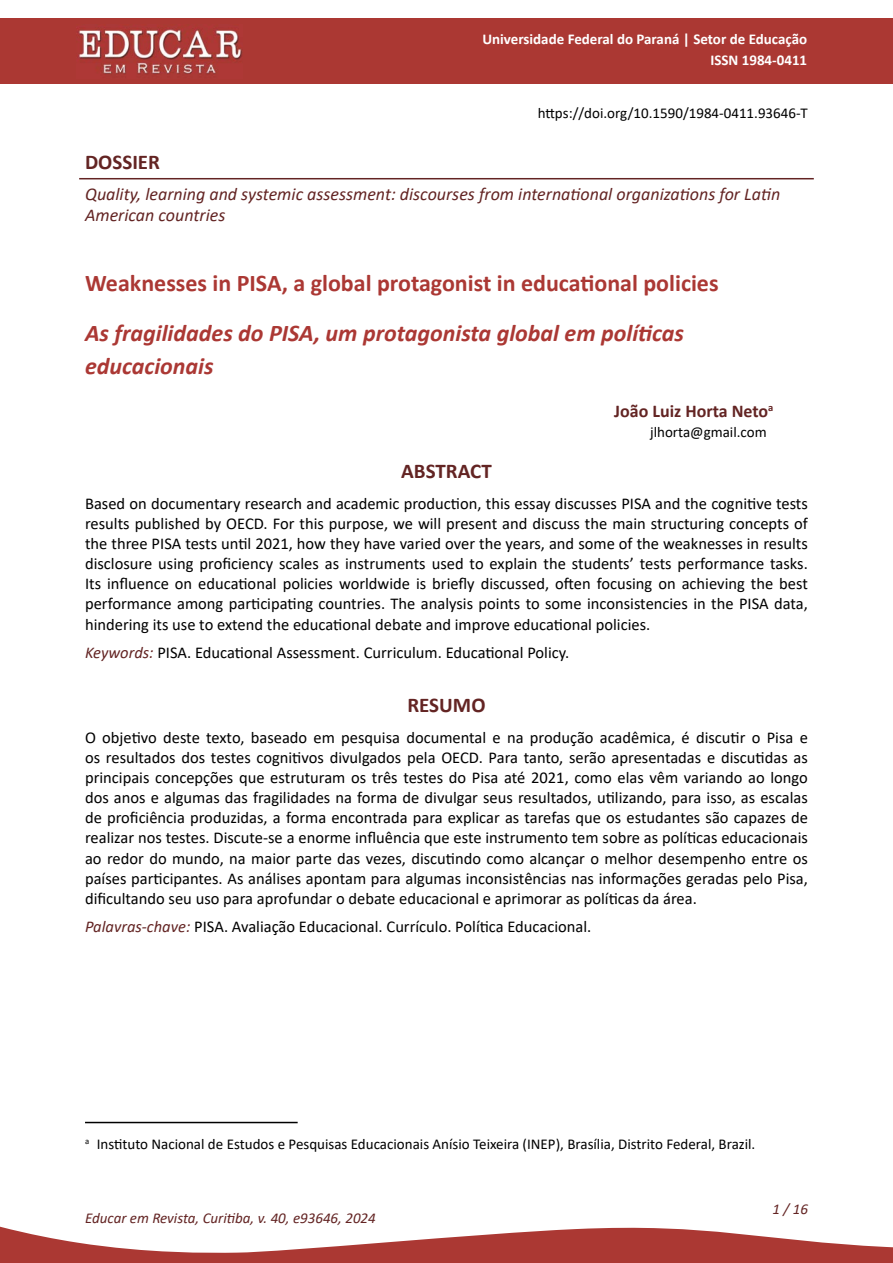
<style>
.page{position:relative;width:893px;height:1263px;background:#fff}
.page>*{position:absolute;margin:0;border:0;box-sizing:border-box;transform-origin:0 0}
._5-TÍTULO_ARTIGO_idiomas_secundários{font:italic 700 24px/33px "Calibri";color:#ab3834}
._4-TÍTULO_ARTIGO_idioma_principal{font:700 24px "Calibri";color:#ab3834}
._10-TÍTULO_RESUMO{font:700 21px "Calibri";color:#632423}
._2-GÊNERO__Artigo_Dossiê{font:700 21px "Calibri";color:#632423}
._11-TÍTULO_ABSTRACT{font:700 21px "Calibri";color:#632423}
._3-TÍTULO_DOSSIÊ{font:italic 18px/21.6px "Calibri";color:#632423}
._6-AUTOR_nome{font:700 18px "Calibri";color:#632423}
._12-TEXTO_RESUMO_ABSTRACT{font:16.5px/20.1px "Calibri";color:#000;text-align:justify}
._13-PALAVRAS-CHAVE_KEYWORDS{font:16.5px "Calibri";color:#000}
._8-NOTA_AUTOR_1{font:15px "Calibri";color:#000}
.t1{font:700 15px "Calibri";color:#fff}
.t2{font:italic 15px "Calibri";color:#632423}
._1-DOI_primeira_pág{font:15px "Calibri";color:#000}
._7-AUTOR_e-mail{font:15px "Calibri";color:#000}
.s1{font-style:italic;color:#632423}
</style>
<div class="page">
<div style="left:0;top:18px;width:893px;height:66px;background:#ab3833"></div>
<svg style="left:0;top:1226px;width:893px;height:37px"></svg>
<hr style="left:79px;top:178px;width:735px;height:1px;background:#632423">
<img style="left:78px;top:29px;width:165px;height:45px">
<hr style="left:85px;top:1122px;width:213px;height:1px;background:#000">
<p class="t1" style="left:482px;top:28px;width:326px">Universidade Federal do Paraná | Setor de Educação</p>
<p class="t1" style="left:710px;top:49px;width:98px">ISSN 1984-0411</p>
<p class="_1-DOI_primeira_pág" style="left:538px;top:102px;width:272px">https://doi.org/10.1590/1984-0411.93646-T</p>
<p class="_2-GÊNERO__Artigo_Dossiê" style="left:85px;top:147px;width:76px">DOSSIER</p>
<p class="_3-TÍTULO_DOSSIÊ" style="left:85px;top:182px;width:697px">Quality, learning and systemic assessment: discourses from international organizations for Latin<br>American countries</p>
<p class="_4-TÍTULO_ARTIGO_idioma_principal" style="left:85px;top:266px;width:635px">Weaknesses in PISA, a global protagonist in educational policies</p>
<p class="_5-TÍTULO_ARTIGO_idiomas_secundários" style="left:85px;top:316px;width:600px">As fragilidades do PISA, um protagonista global em políticas educacionais</p>
<p class="_6-AUTOR_nome" style="left:614px;top:399px;width:161px">João Luiz Horta Neto<sup>a</sup></p>
<p class="_7-AUTOR_e-mail" style="left:650px;top:421px;width:118px">jlhorta@gmail.com</p>
<p class="_10-TÍTULO_RESUMO" style="left:401px;top:456px;width:92px">ABSTRACT</p>
<p class="_12-TEXTO_RESUMO_ABSTRACT" style="left:85px;top:493px;width:724px">Based on documentary research and academic production, this essay discusses PISA and the cognitive tests results published by OECD. For this purpose, we will present and discuss the main structuring concepts of the three PISA tests until 2021, how they have varied over the years, and some of the weaknesses in results disclosure using proficiency scales as instruments used to explain the students’ tests performance tasks.<br>Its influence on educational policies worldwide is briefly discussed, often focusing on achieving the best performance among participating countries. The analysis points to some inconsistencies in the PISA data, hindering its use to extend the educational debate and improve educational policies.</p>
<p class="_13-PALAVRAS-CHAVE_KEYWORDS" style="left:85px;top:641px;width:486px"><span class="s1">Keywords:</span> PISA. Educational Assessment. Curriculum. Educational Policy.</p>
<p class="_11-TÍTULO_ABSTRACT" style="left:407px;top:690px;width:80px">RESUMO</p>
<p class="_12-TEXTO_RESUMO_ABSTRACT" style="left:85px;top:727px;width:724px">O objetivo deste texto, baseado em pesquisa documental e na produção acadêmica, é discutir o Pisa e os resultados dos testes cognitivos divulgados pela OECD. Para tanto, serão apresentadas e discutidas as principais concepções que estruturam os três testes do Pisa até 2021, como elas vêm variando ao longo dos anos e algumas das fragilidades na forma de divulgar seus resultados, utilizando, para isso, as escalas de proficiência produzidas, a forma encontrada para explicar as tarefas que os estudantes são capazes de realizar nos testes. Discute-se a enorme influência que este instrumento tem sobre as políticas educacionais ao redor do mundo, na maior parte das vezes, discutindo como alcançar o melhor desempenho entre os países participantes. As análises apontam para algumas inconsistências nas informações geradas pelo Pisa, dificultando seu uso para aprofundar o debate educacional e aprimorar as políticas da área.</p>
<p class="_13-PALAVRAS-CHAVE_KEYWORDS" style="left:85px;top:915px;width:508px"><span class="s1">Palavras-chave:</span> PISA. Avaliação Educacional. Currículo. Política Educacional.</p>
<p class="_8-NOTA_AUTOR_1" style="left:85px;top:1133px;width:672px"><sup>a</sup> Instituto Nacional de Estudos e Pesquisas Educacionais Anísio Teixeira (INEP), Brasília, Distrito Federal, Brazil.</p>
<p class="t2" style="left:85px;top:1208px;width:292px">Educar em Revista, Curitiba, v. 40, e93646, 2024</p>
<p class="t2" style="left:772px;top:1198px;width:37px">1 / 16</p>
</div>
